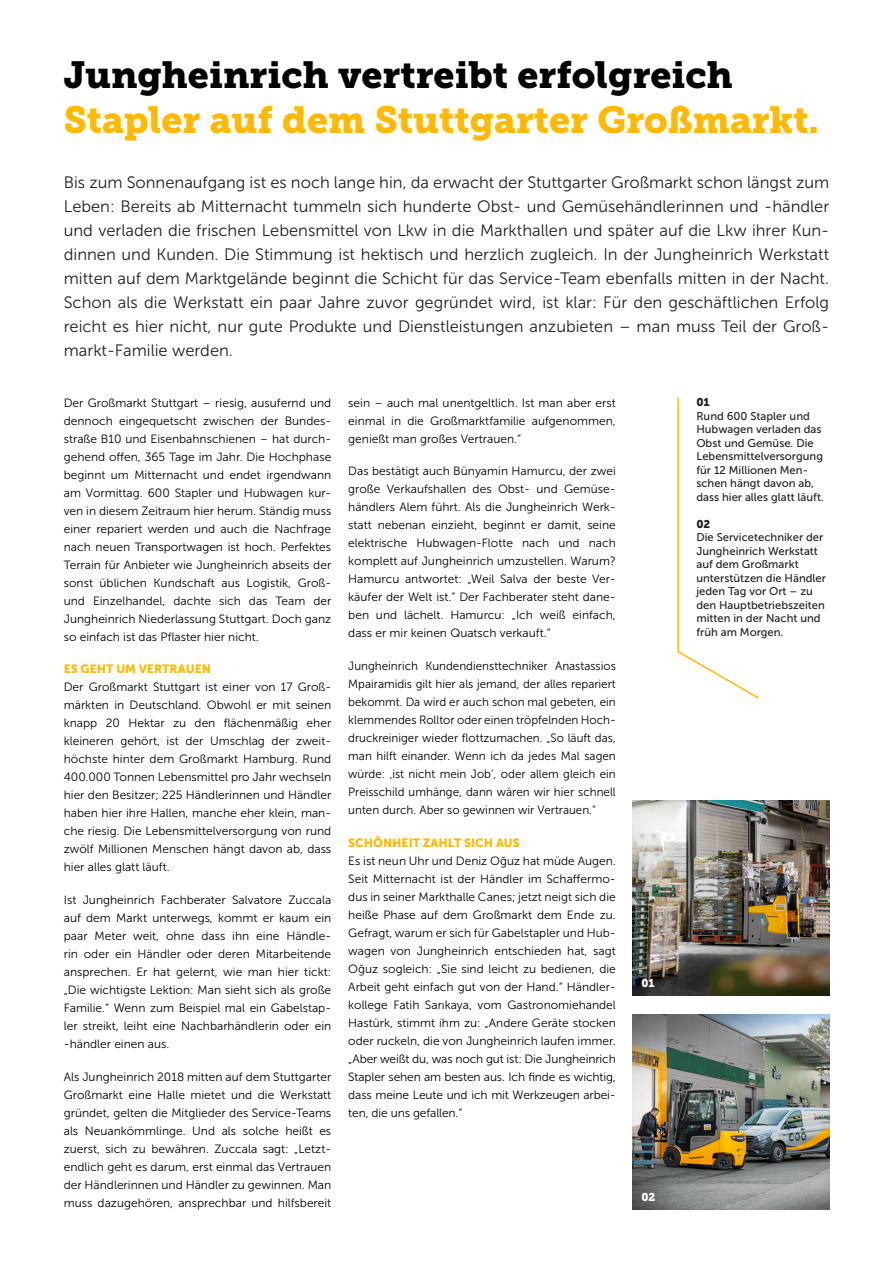
<style>
.page{position:relative;width:893px;height:1263px;background:#fff}
.page>*{position:absolute;margin:0;border:0;box-sizing:border-box;transform-origin:0 0}
.t1{font:37.5px "Museo JH Slab 900";color:#ffb900}
.t2{font:37.5px "Museo JH Slab 900";color:#000}
.t3{font:16.5px/24px "Museo JH Sans 300";color:#231f20;text-align:justify}
.t4{font:12px/18px "Museo JH Sans 300";color:#000;text-align:justify}
.t5{font:12px "Museo JH Sans 900";color:#ffb900}
.t6{font:11.25px/13.5px "Museo JH Sans 500";color:#231f20}
.t7{font:11.25px "Museo JH Slab 900";color:#fff}
.t8{font:11.25px "Museo JH Sans 900";color:#231f20}
</style>
<div class="page">
<img style="left:633px;top:1015px;width:196px;height:195px">
<img style="left:633px;top:800px;width:196px;height:195px">
<svg style="left:677px;top:397px;width:82px;height:302px"></svg>
<h1 class="t2" style="left:64px;top:53px;width:671px">Jungheinrich vertreibt erfolgreich</h1>
<h1 class="t1" style="left:64px;top:98px;width:757px">Stapler auf dem Stuttgarter Großmarkt.</h1>
<p class="t3" style="left:64px;top:170px;width:767px">Bis zum Sonnenaufgang ist es noch lange hin, da erwacht der Stuttgarter Großmarkt schon längst zum Leben: Bereits ab Mitternacht tummeln sich hunderte Obst- und Gemüsehändlerinnen und -händler und verladen die frischen Lebensmittel von Lkw in die Markthallen und später auf die Lkw ihrer Kun&shy;dinnen und Kunden. Die Stimmung ist hektisch und herzlich zugleich. In der Jungheinrich Werkstatt mitten auf dem Marktgelände beginnt die Schicht für das Service-Team ebenfalls mitten in der Nacht.<br>Schon als die Werkstatt ein paar Jahre zuvor gegründet wird, ist klar: Für den geschäftlichen Erfolg reicht es hier nicht, nur gute Produkte und Dienstleistungen anzubieten – man muss Teil der Groß&shy;markt-Familie werden.</p>
<p class="t4" style="left:64px;top:393px;width:269px">Der Großmarkt Stuttgart – riesig, ausufernd und dennoch eingequetscht zwischen der Bundes&shy;straße B10 und Eisenbahnschienen – hat durch&shy;gehend offen, 365 Tage im Jahr. Die Hochphase beginnt um Mitternacht und endet irgendwann am Vormittag. 600 Stapler und Hubwagen kur&shy;ven in diesem Zeitraum hier herum. Ständig muss einer repariert werden und auch die Nachfrage nach neuen Transportwagen ist hoch. Perfektes Terrain für Anbieter wie Jungheinrich abseits der sonst üblichen Kundschaft aus Logistik, Groß&shy;und Einzelhandel, dachte sich das Team der Jungheinrich Niederlassung Stuttgart. Doch ganz so einfach ist das Pflaster hier nicht.</p>
<p class="t5" style="left:64px;top:662px;width:149px">ES GEHT UM VERTRAUEN</p>
<p class="t4" style="left:64px;top:678px;width:269px">Der Großmarkt Stuttgart ist einer von 17 Groß&shy;märkten in Deutschland. Obwohl er mit seinen knapp 20 Hektar zu den flächenmäßig eher kleineren gehört, ist der Umschlag der zweit&shy;höchste hinter dem Großmarkt Hamburg. Rund 400.000 Tonnen Lebensmittel pro Jahr wechseln hier den Besitzer; 225 Händlerinnen und Händler haben hier ihre Hallen, manche eher klein, man&shy;che riesig. Die Lebensmittelversorgung von rund zwölf Millionen Menschen hängt davon ab, dass hier alles glatt läuft.</p>
<p class="t4" style="left:64px;top:891px;width:269px">Ist Jungheinrich Fachberater Salvatore Zuccala auf dem Markt unterwegs, kommt er kaum ein paar Meter weit, ohne dass ihn eine Händle&shy;rin oder ein Händler oder deren Mitarbeitende ansprechen. Er hat gelernt, wie man hier tickt: „Die wichtigste Lektion: Man sieht sich als große Familie.“ Wenn zum Beispiel mal ein Gabelstap&shy;ler streikt, leiht eine Nachbarhändlerin oder ein -händler einen aus.</p>
<p class="t4" style="left:64px;top:1068px;width:269px">Als Jungheinrich 2018 mitten auf dem Stuttgarter Großmarkt eine Halle mietet und die Werkstatt gründet, gelten die Mitglieder des Service-Teams als Neuankömmlinge. Und als solche heißt es zuerst, sich zu bewähren. Zuccala sagt: „Letzt&shy;endlich geht es darum, erst einmal das Vertrauen der Händlerinnen und Händler zu gewinnen. Man muss dazugehören, ansprechbar und hilfsbereit</p>
<p class="t4" style="left:348px;top:393px;width:269px">sein – auch mal unentgeltlich. Ist man aber erst einmal in die Großmarktfamilie aufgenommen, genießt man großes Vertrauen.“</p>
<p class="t4" style="left:348px;top:462px;width:269px">Das bestätigt auch Bünyamin Hamurcu, der zwei große Verkaufshallen des Obst- und Gemüse&shy;händlers Alem führt. Als die Jungheinrich Werk&shy;statt nebenan einzieht, beginnt er damit, seine elektrische Hubwagen-Flotte nach und nach komplett auf Jungheinrich umzustellen. Warum?<br>Hamurcu antwortet: „Weil Salva der beste Ver&shy;käufer der Welt ist.“ Der Fachberater steht dane&shy;ben und lächelt. Hamurcu: „Ich weiß einfach, dass er mir keinen Quatsch verkauft.“</p>
<p class="t4" style="left:348px;top:657px;width:269px">Jungheinrich Kundendiensttechniker Anastassios Mpairamidis gilt hier als jemand, der alles repariert bekommt. Da wird er auch schon mal gebeten, ein klemmendes Rolltor oder einen tröpfelnden Hoch&shy;druckreiniger wieder flottzumachen. „So läuft das, man hilft einander. Wenn ich da jedes Mal sagen würde: ‚ist nicht mein Job‘, oder allem gleich ein Preisschild umhänge, dann wären wir hier schnell unten durch. Aber so gewinnen wir Vertrauen.“</p>
<p class="t5" style="left:348px;top:836px;width:173px">SCHÖNHEIT ZAHLT SICH AUS</p>
<p class="t4" style="left:348px;top:852px;width:269px">Es ist neun Uhr und Deniz Oğuz hat müde Augen.<br>Seit Mitternacht ist der Händler im Schaffermo&shy;dus in seiner Markthalle Canes; jetzt neigt sich die heiße Phase auf dem Großmarkt dem Ende zu.<br>Gefragt, warum er sich für Gabelstapler und Hub&shy;wagen von Jungheinrich entschieden hat, sagt Oğuz sogleich: „Sie sind leicht zu bedienen, die Arbeit geht einfach gut von der Hand.“ Händler&shy;kollege Fatih Sarıkaya, vom Gastronomiehandel Hastürk, stimmt ihm zu: „Andere Geräte stocken oder ruckeln, die von Jungheinrich laufen immer. „Aber weißt du, was noch gut ist: Die Jungheinrich Stapler sehen am besten aus. Ich finde es wichtig, dass meine Leute und ich mit Werkzeugen arbei&shy;ten, die uns gefallen.“</p>
<p class="t7" style="left:641px;top:976px;width:15px">01</p>
<p class="t7" style="left:641px;top:1191px;width:15px">02</p>
<p class="t8" style="left:696px;top:396px;width:15px">01</p>
<p class="t6" style="left:696px;top:409px;width:129px">Rund 600 Stapler und<br>Hubwagen verladen das<br>Obst und Gemüse. Die<br>Lebensmittelversorgung für 12 Millionen Men&shy;schen hängt davon ab, dass hier alles glatt läuft.</p>
<p class="t8" style="left:696px;top:517px;width:15px">02</p>
<p class="t6" style="left:696px;top:530px;width:131px">Die Servicetechniker der<br>Jungheinrich Werkstatt auf dem Großmarkt unterstützen die Händler jeden Tag vor Ort – zu den Hauptbetriebszeiten mitten in der Nacht und früh am Morgen.</p>
</div>
